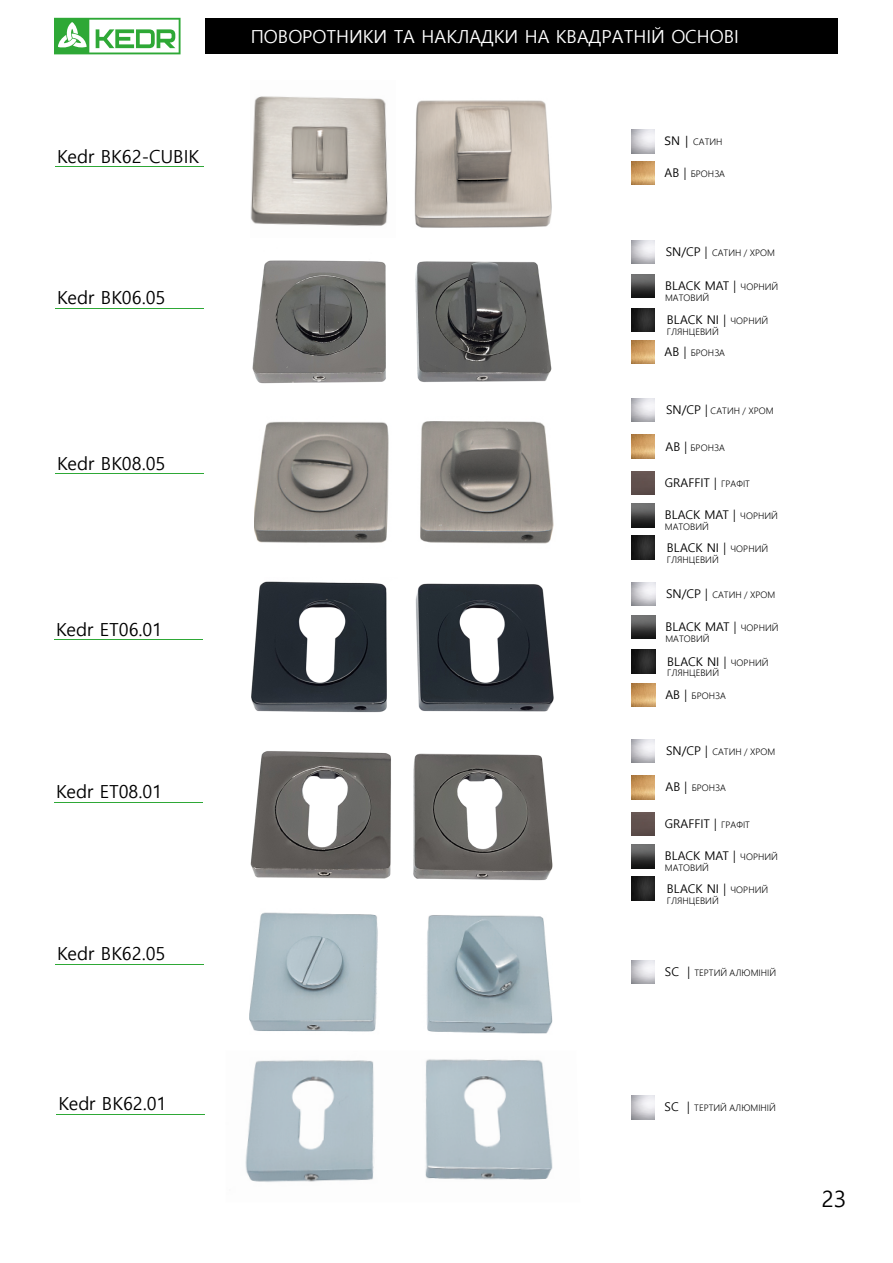
<style>
.page{position:relative;width:893px;height:1263px;background:#fff}
.page>*{position:absolute;margin:0;border:0;box-sizing:border-box;transform-origin:0 0}
.t1{font:22.5px "Malgun Gothic";color:#000}
.t2{font:18px "Malgun Gothic";color:#000}
.t3{font:18px "Malgun Gothic";color:#fff}
.t4{font:12px "Malgun Gothic";color:#000}
.t5{font:300 9px "Malgun Gothic";color:#000}
.s1{font-family:"Open Sans";font-weight:400;font-size:12px}
.s2{font-weight:400;font-size:12px}
.s3{font-weight:300;font-size:9px}
</style>
<div class="page">
<svg style="left:54px;top:18px;width:127px;height:36px"></svg>
<div style="left:205px;top:19px;width:633px;height:35px;background:#000"></div>
<img style="left:414px;top:100px;width:138px;height:128px">
<img style="left:250px;top:96px;width:138px;height:130px">
<img style="left:631px;top:435px;width:24px;height:23px">
<img style="left:631px;top:472px;width:24px;height:23px">
<img style="left:631px;top:504px;width:24px;height:23px">
<img style="left:255px;top:421px;width:299px;height:123px">
<img style="left:245px;top:1059px;width:308px;height:123px">
<img style="left:250px;top:912px;width:303px;height:122px">
<img style="left:631px;top:162px;width:24px;height:23px">
<hr style="left:55px;top:166px;width:148px;height:1px;background:#2ea836">
<img style="left:632px;top:274px;width:23px;height:23px">
<img style="left:631px;top:308px;width:24px;height:24px">
<img style="left:252px;top:260px;width:300px;height:124px">
<hr style="left:55px;top:308px;width:148px;height:1px;background:#2ea836">
<hr style="left:55px;top:473px;width:148px;height:1px;background:#2ea836">
<img style="left:631px;top:536px;width:24px;height:24px">
<hr style="left:54px;top:639px;width:148px;height:1px;background:#2ea836">
<img style="left:251px;top:581px;width:303px;height:132px">
<img style="left:632px;top:616px;width:23px;height:23px">
<img style="left:631px;top:649px;width:24px;height:24px">
<img style="left:250px;top:751px;width:390px;height:129px">
<hr style="left:54px;top:802px;width:148px;height:1px;background:#2ea836">
<img style="left:631px;top:776px;width:24px;height:23px">
<img style="left:631px;top:812px;width:24px;height:24px">
<img style="left:631px;top:845px;width:24px;height:23px">
<img style="left:631px;top:739px;width:24px;height:23px">
<img style="left:631px;top:877px;width:24px;height:23px">
<hr style="left:55px;top:964px;width:148px;height:1px;background:#2ea836">
<hr style="left:56px;top:1114px;width:148px;height:1px;background:#2ea836">
<img style="left:631px;top:340px;width:24px;height:24px">
<img style="left:632px;top:683px;width:23px;height:23px">
<h2 class="t2" style="left:57px;top:146px;width:143px">Kedr BK62-CUBIK</h2>
<h2 class="t2" style="left:57px;top:287px;width:110px">Kedr BK06.05</h2>
<h2 class="t2" style="left:57px;top:453px;width:110px">Kedr BK08.05</h2>
<h2 class="t2" style="left:56px;top:619px;width:108px">Kedr ET06.01</h2>
<h2 class="t3" style="left:251px;top:27px;width:490px">ПОВОРОТНИКИ ТА НАКЛАДКИ НА КВАДРАТНIЙ ОСНОВI</h2>
<p class="t5" style="left:665px;top:137px;width:59px"><span class="s1">SN |</span> САТИН</p>
<p class="t5" style="left:665px;top:169px;width:62px"><span class="s2">AB |</span> БРОНЗА</p>
<p class="t5" style="left:666px;top:248px;width:111px"><span class="s2">SN/CP |</span> САТИН / ХРОМ</p>
<h3 class="t4" style="left:665px;top:279px;width:115px">BLACK MAT | <span class="s3">ЧОРНИЙ</span></h3>
<p class="t5" style="left:665px;top:292px;width:46px">МАТОВИЙ</p>
<h3 class="t4" style="left:667px;top:313px;width:103px">BLACK NI | <span class="s3">ЧОРНИЙ</span></h3>
<p class="t5" style="left:667px;top:326px;width:53px">ГЛЯНЦЕВИЙ</p>
<p class="t5" style="left:665px;top:348px;width:62px"><span class="s2">AB |</span> БРОНЗА</p>
<p class="t5" style="left:666px;top:405px;width:109px"><span class="s2">SN/CP |</span> САТИН / ХРОМ</p>
<p class="t5" style="left:665px;top:442px;width:61px"><span class="s2">AB |</span> БРОНЗА</p>
<h3 class="t4" style="left:665px;top:476px;width:87px">GRAFFIT | <span class="s3">ГРАФIТ</span></h3>
<h3 class="t4" style="left:665px;top:508px;width:115px">BLACK MAT | <span class="s3">ЧОРНИЙ</span></h3>
<p class="t5" style="left:665px;top:522px;width:46px">МАТОВИЙ</p>
<h3 class="t4" style="left:667px;top:541px;width:103px">BLACK NI | <span class="s3">ЧОРНИЙ</span></h3>
<p class="t5" style="left:667px;top:554px;width:53px">ГЛЯНЦЕВИЙ</p>
<p class="t5" style="left:666px;top:589px;width:111px"><span class="s2">SN/CP |</span> САТИН / ХРОМ</p>
<h3 class="t4" style="left:665px;top:620px;width:115px">BLACK MAT | <span class="s3">ЧОРНИЙ</span></h3>
<p class="t5" style="left:665px;top:634px;width:46px">МАТОВИЙ</p>
<h3 class="t4" style="left:667px;top:654px;width:103px">BLACK NI | <span class="s3">ЧОРНИЙ</span></h3>
<p class="t5" style="left:667px;top:668px;width:53px">ГЛЯНЦЕВИЙ</p>
<p class="t5" style="left:665px;top:690px;width:62px"><span class="s2">AB |</span> БРОНЗА</p>
<p class="t5" style="left:666px;top:746px;width:111px"><span class="s2">SN/CP |</span> САТИН / ХРОМ</p>
<h2 class="t2" style="left:56px;top:781px;width:108px">Kedr ET08.01</h2>
<p class="t5" style="left:665px;top:783px;width:62px"><span class="s2">AB |</span> БРОНЗА</p>
<h3 class="t4" style="left:665px;top:817px;width:87px">GRAFFIT | <span class="s3">ГРАФIТ</span></h3>
<h3 class="t4" style="left:665px;top:849px;width:115px">BLACK MAT | <span class="s3">ЧОРНИЙ</span></h3>
<p class="t5" style="left:665px;top:862px;width:46px">МАТОВИЙ</p>
<h2 class="t2" style="left:57px;top:944px;width:110px">Kedr BK62.05</h2>
<h3 class="t4" style="left:667px;top:881px;width:103px">BLACK NI | <span class="s3">ЧОРНИЙ</span></h3>
<p class="t5" style="left:667px;top:895px;width:53px">ГЛЯНЦЕВИЙ</p>
<p class="t5" style="left:665px;top:967px;width:113px"><span class="s2">SС |</span> ТЕРТИЙ АЛЮМIНIЙ</p>
<h2 class="t2" style="left:58px;top:1093px;width:110px">Kedr BK62.01</h2>
<p class="t5" style="left:665px;top:1103px;width:113px"><span class="s2">SС |</span> ТЕРТИЙ АЛЮМIНIЙ</p>
<h1 class="t1" style="left:821px;top:1185px;width:26px">23</h1>
</div>
